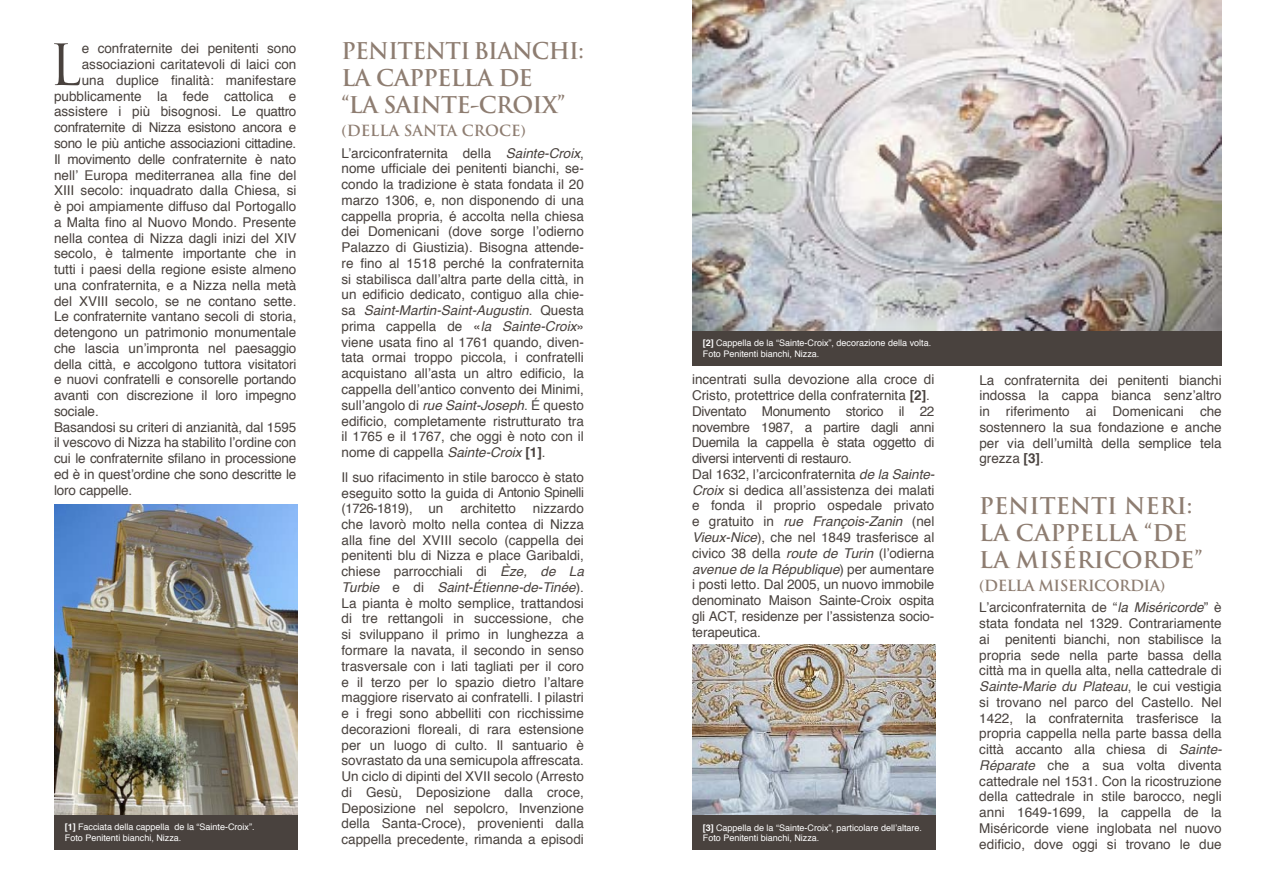
<style>
.page{position:relative;width:1276px;height:893px;background:#fff}
.page>*{position:absolute;margin:0;border:0;box-sizing:border-box;transform-origin:0 0}
.t1{font:55.35px "Trajan Pro";color:#49423e}
.t2{font:700 22.5px/27px "Trajan Pro";letter-spacing:-.03em;color:#8e7d71}
.t3{font:700 22.5px/27px "Trajan Pro";letter-spacing:-.01em;color:#8e7d71}
.t4{font:700 15px "Trajan Pro";letter-spacing:-.03em;color:#8e7d71}
.t5{font:700 15px "Trajan Pro";color:#8e7d71}
.t6{font:13.5px/15.8px "Helvetica";color:#49423e;text-align:justify}
.t7{font:13.5px "Helvetica";letter-spacing:-.02em;color:#49423e}
.t8{font:9px/10.8px "Helvetica";color:#fff}
.s1{font-style:italic}
.s2{font-weight:700}
</style>
<div class="page">
<img style="left:692px;top:0;width:530px;height:331px">
<div style="left:692px;top:331px;width:530px;height:34px;background:#49423e"></div>
<img style="left:54px;top:505px;width:244px;height:311px">
<div style="left:54px;top:816px;width:244px;height:34px;background:#49423e"></div>
<img style="left:692px;top:645px;width:243px;height:170px">
<div style="left:692px;top:815px;width:243px;height:34px;background:#49423e"></div>
<h2 class="t2" style="left:341px;top:38px;width:244px">PENITENTI BIANCHI:<br>LA CAPPELLA DE<br>“LA SAINTE-CROIX”</h2>
<p class="t5" style="left:341px;top:121px;width:186px">(DELLA SANTA CROCE)</p>
<p class="t6" style="left:341px;top:145px;width:244px">L’arciconfraternita della <span class="s1">Sainte-Croix</span>, nome ufficiale dei penitenti bianchi, se&shy;condo la tradizione è stata fondata il 20 marzo 1306, e, non disponendo di una cappella propria, é accolta nella chiesa dei Domenicani (dove sorge l’odierno Palazzo di Giustizia). Bisogna attende&shy;re fino al 1518 perché la confraternita si stabilisca dall’altra parte della città, in un edificio dedicato, contiguo alla chie&shy;sa <span class="s1">Saint-Martin-Saint-Augustin</span>. Questa prima cappella de «<span class="s1">la Sainte-Croix</span>» viene usata fino al 1761 quando, diven&shy;tata ormai troppo piccola, i confratelli acquistano all’asta un altro edificio, la cappella dell’antico convento dei Minimi, sull’angolo di <span class="s1">rue Saint-Joseph</span>. É questo edificio, completamente ristrutturato tra il 1765 e il 1767, che oggi è noto con il nome di cappella <span class="s1">Sainte-Croix</span> <span class="s2">[1]</span>.</p>
<p class="t6" style="left:341px;top:470px;width:244px">Il suo rifacimento in stile barocco è stato eseguito sotto la guida di Antonio Spinelli (1726-1819), un</p>
<h1 class="t1" style="left:49px;top:30px;width:34px">L</h1>
<p class="t6" style="left:82px;top:41px;width:216px">e confraternite dei penitenti sono</p>
<p class="t6" style="left:82px;top:57px;width:216px">associazioni caritatevoli di laici con</p>
<p class="t6" style="left:82px;top:73px;width:216px">una duplice finalità: manifestare</p>
<p class="t6" style="left:54px;top:89px;width:244px">pubblicamente la fede cattolica e</p>
<p class="t6" style="left:54px;top:104px;width:244px">assistere i più bisognosi. Le quattro</p>
<p class="t7" style="left:54px;top:117px;width:244px">confraternite di Nizza esistono ancora e</p>
<p class="t7" style="left:54px;top:133px;width:244px">sono le più antiche associazioni cittadine.</p>
<p class="t6" style="left:54px;top:152px;width:244px">Il movimento delle confraternite è nato</p>
<p class="t6" style="left:54px;top:167px;width:244px">nell’ Europa mediterranea alla fine del</p>
<p class="t6" style="left:54px;top:183px;width:244px">XIII secolo: inquadrato dalla Chiesa, si</p>
<p class="t6" style="left:54px;top:199px;width:244px">è poi ampiamente diffuso dal Portogallo</p>
<p class="t6" style="left:54px;top:215px;width:244px">a Malta fino al Nuovo Mondo. Presente</p>
<p class="t6" style="left:54px;top:230px;width:244px">nella contea di Nizza dagli inizi del XIV</p>
<p class="t6" style="left:54px;top:246px;width:244px">secolo, è talmente importante che in</p>
<p class="t6" style="left:54px;top:262px;width:244px">tutti i paesi della regione esiste almeno</p>
<p class="t6" style="left:54px;top:278px;width:244px">una confraternita, e a Nizza nella metà</p>
<p class="t6" style="left:54px;top:293px;width:244px">del XVIII secolo, se ne contano sette.</p>
<p class="t6" style="left:54px;top:309px;width:244px">Le confraternite vantano secoli di storia,</p>
<p class="t6" style="left:54px;top:325px;width:244px">detengono un patrimonio monumentale</p>
<p class="t6" style="left:54px;top:341px;width:244px">che lascia un’impronta nel paesaggio</p>
<p class="t6" style="left:54px;top:356px;width:244px">della città, e accolgono tuttora visitatori</p>
<p class="t6" style="left:54px;top:372px;width:244px">e nuovi confratelli e consorelle portando</p>
<p class="t6" style="left:54px;top:388px;width:244px">avanti con discrezione il loro impegno</p>
<p class="t6" style="left:54px;top:404px;width:46px">sociale.</p>
<p class="t6" style="left:54px;top:419px;width:244px">Basandosi su criteri di anzianità, dal 1595</p>
<p class="t6" style="left:54px;top:435px;width:244px">il vescovo di Nizza ha stabilito l’ordine con</p>
<p class="t6" style="left:54px;top:451px;width:244px">cui le confraternite sfilano in processione</p>
<p class="t6" style="left:54px;top:467px;width:244px">ed è in quest’ordine che sono descritte le</p>
<p class="t6" style="left:54px;top:482px;width:80px">loro cappelle.</p>
<p class="t8" style="left:703px;top:338px;width:230px"><span class="s2">[2]</span> Cappella de la “Sainte-Croix”, decorazione della volta.<br>Foto Penitenti bianchi, Nizza.</p>
<p class="t6" style="left:692px;top:372px;width:244px;text-align:left">incentrati sulla devozione alla croce di Cristo, protettrice della confraternita <span class="s2">[2]</span>.<br>Diventato Monumento storico il 22 novembre 1987, a partire dagli anni Duemila la cappella è stata oggetto di diversi interventi di restauro.<br>Dal 1632, l’arciconfraternita <span class="s1">de la Sainte-Croix</span> si dedica all’assistenza dei malati e fonda il proprio ospedale privato e gratuito in <span class="s1">rue François-Zanin</span> (nel <span class="s1">Vieux-Nice</span>), che nel 1849 trasferisce al civico 38 della <span class="s1">route de Turin</span> (l’odierna <span class="s1">avenue de la République</span>) per aumentare i posti letto. Dal 2005, un nuovo immobile denominato Maison Sainte-Croix ospita gli ACT, residenze per l’assistenza socio&shy;terapeutica.</p>
<p class="t6" style="left:979px;top:372px;width:244px">La confraternita dei penitenti bianchi indossa la cappa bianca senz’altro in riferimento ai Domenicani che sostennero la sua fondazione e anche per via dell’umiltà della semplice tela grezza <span class="s2">[3]</span>.</p>
<h2 class="t3" style="left:979px;top:493px;width:225px">PENITENTI NERI:<br>LA CAPPELLA “DE<br>LA MISÉRICORDE”</h2>
<p class="t4" style="left:979px;top:576px;width:187px">(DELLA MISERICORDIA)</p>
<p class="t6" style="left:979px;top:600px;width:244px">L’arciconfraternita de “<span class="s1">la Miséricorde</span>” è stata fondata nel 1329. Contrariamente ai penitenti bianchi, non stabilisce la propria sede nella parte bassa della città ma in quella alta, nella cattedrale di <span class="s1">Sainte-Marie du Plateau</span>, le cui vestigia si trovano nel parco del Castello. Nel 1422, la confraternita trasferisce la propria cappella nella parte bassa della città accanto alla chiesa di <span class="s1">Sainte-Réparate</span> che a sua volta diventa cattedrale nel 1531. Con la ricostruzione della cattedrale in stile barocco, negli anni 1649-1699, la cappella de la Miséricorde viene inglobata nel nuovo edificio, dove oggi si trovano le due</p>
<p class="t6" style="left:341px;top:501px;width:244px;text-indent:191px">nizzardo che lavorò molto nella contea di Nizza alla fine del XVIII secolo (cappella dei penitenti blu di Nizza e place Garibaldi, chiese parrocchiali di <span class="s1">Èze, de La Turbie</span> e di <span class="s1">Saint-Étienne-de-Tinée</span>).<br>La pianta è molto semplice, trattandosi di tre rettangoli in successione, che si sviluppano il primo in lunghezza a formare la navata, il secondo in senso trasversale con i lati tagliati per il coro e il terzo per lo spazio dietro l’altare maggiore riservato ai confratelli. I pilastri e i fregi sono abbelliti con ricchissime decorazioni floreali, di rara estensione per un luogo di culto. Il santuario è sovrastato da una semicupola affrescata.<br>Un ciclo di dipinti del XVII secolo (Arresto di Gesù, Deposizione dalla croce, Deposizione nel sepolcro, Invenzione della Santa-Croce), provenienti dalla cappella precedente, rimanda a episodi</p>
<p class="t6" style="left:460px;top:501px;width:57px">architetto</p>
<p class="t8" style="left:65px;top:822px;width:191px"><span class="s2">[1]</span> Facciata della cappella de la “Sainte-Croix”.<br>Foto Penitenti bianchi, Nizza.</p>
<p class="t8" style="left:703px;top:822px;width:221px"><span class="s2">[3]</span> Cappella de la “Sainte-Croix”, particolare dell’altare.<br>Foto Penitenti bianchi, Nizza.</p>
</div>
